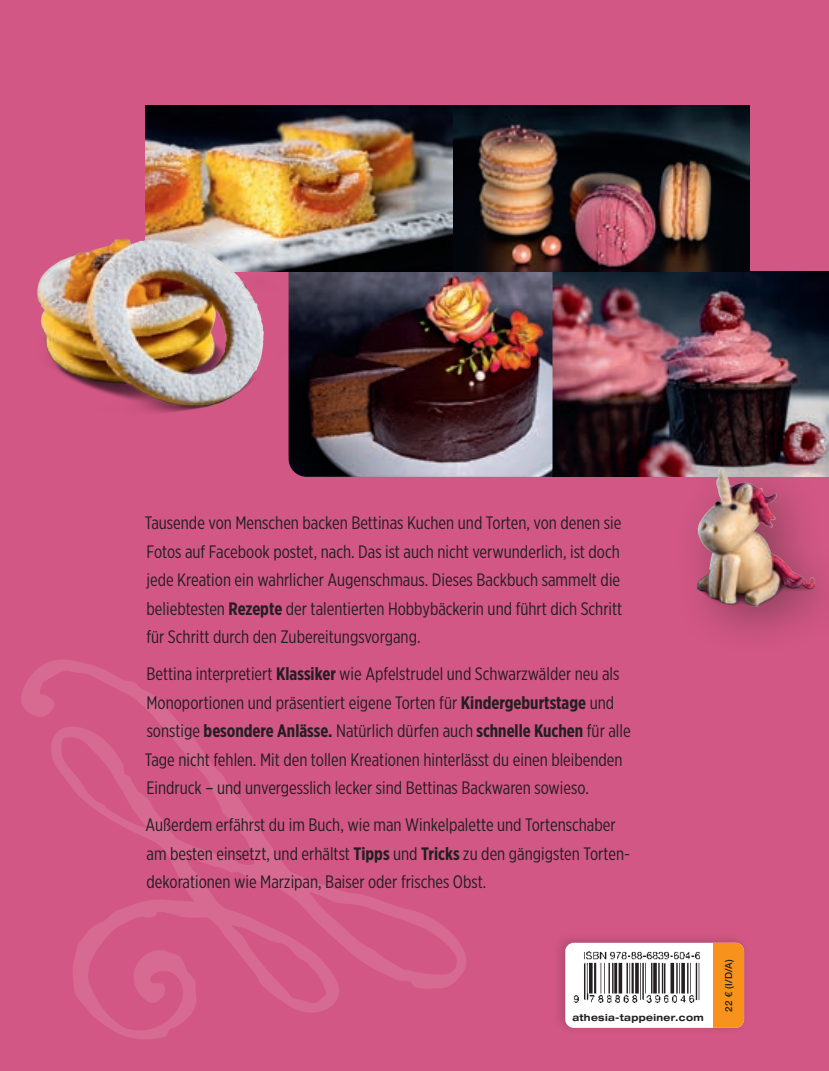
<style>
.page{position:relative;width:829px;height:1071px;background:#fff}
.page>*{position:absolute;margin:0;border:0;box-sizing:border-box;transform-origin:0 0}
.t1{font:18px/28.5px "Gotham X Narrow";color:#231f20}
.t2{font:700 expanded 9.75px "Helvetica Neue LT Std";letter-spacing:.04em;color:#231f20;scale:.93 1}
.t3{font:500 9.75px "Helvetica Neue LT Std";color:#231f20}
.s1{font-weight:700}
</style>
<div class="page">
<div style="left:0;top:0;width:828px;height:1070px;background:#d25784"></div>
<div style="left:552px;top:931px;width:197px;height:103px;background:#231f20;opacity:.2"></div>
<div style="left:565px;top:942px;width:178px;height:85px;background:#fff;border-radius:9px"></div>
<div style="left:713px;top:942px;width:30px;height:85px;background:#f7931d"></div>
<img style="left:573px;top:951px;width:128px;height:51px">
<img style="left:288px;top:271px;width:540px;height:205px">
<img style="left:146px;top:106px;width:603px;height:165px">
<img style="left:37px;top:209px;width:272px;height:234px">
<div style="left:672px;top:445px;width:156px;height:211px;background:#d15683"></div>
<img style="left:659px;top:433px;width:166px;height:200px">
<p class="t1" style="left:145px;top:508px;width:478px">Tausende von Menschen backen Bettinas Kuchen und Torten, von denen sie Fotos auf Facebook postet, nach. Das ist auch nicht verwunderlich, ist doch jede Kreation ein wahrlicher Augenschmaus. Dieses Backbuch sammelt die beliebtesten <span class="s1">Rezepte</span> der talentierten Hobbybäckerin und führt dich Schritt für Schritt durch den Zubereitungsvorgang.</p>
<p class="t1" style="left:145px;top:659px;width:487px">Bettina interpretiert <span class="s1">Klassiker</span> wie Apfelstrudel und Schwarzwälder neu als Monoportionen und präsentiert eigene Torten für <span class="s1">Kindergeburtstage</span> und sonstige <span class="s1">besondere Anlässe.</span> Natürlich dürfen auch <span class="s1">schnelle Kuchen</span> für alle Tage nicht fehlen. Mit den tollen Kreationen hinterlässt du einen bleibenden Eindruck – und unvergesslich lecker sind Bettinas Backwaren sowieso.</p>
<p class="t1" style="left:145px;top:810px;width:486px">Außerdem erfährst du im Buch, wie man Winkelpalette und Tortenschaber am besten einsetzt, und erhältst <span class="s1">Tipps</span> und <span class="s1">Tricks</span> zu den gängigsten Torten&shy;dekorationen wie Marzipan, Baiser oder frisches Obst.</p>
<p class="t2" style="left:572px;top:1010px;width:143px">athesia-tappeiner.com</p>
<p class="t3" style="left:722px;top:1011px;width:54px;rotate:-90deg">22 € (I/D/A)</p>
</div>
